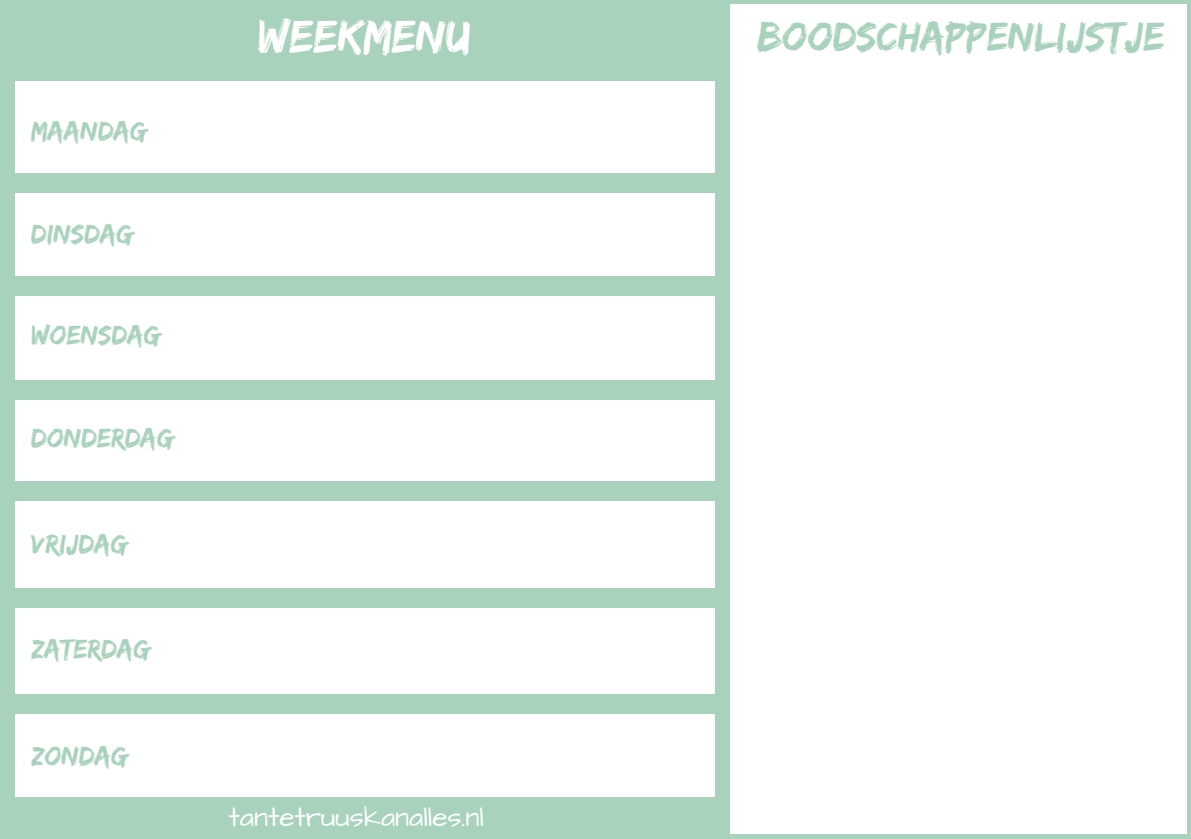
<style>
.page{position:relative;width:1191px;height:839px;background:#fff}
.page>*{position:absolute;margin:0;border:0;box-sizing:border-box;transform-origin:0 0}
.t1{font:48px "Edo";color:#fff}
.t2{font:42px "Edo";color:#a9d2bc}
.t3{font:28px "Edo";color:#a9d2bc}
.t4{font:28px "Architects Daughter";color:#fff}
</style>
<div class="page">
<div style="left:0;top:0;width:1191px;height:838px;background:#a9d2bc"></div>
<div style="left:731px;top:5px;width:456px;height:829px;background:#fff"></div>
<div style="left:15px;top:81px;width:700px;height:715px;background:#fff"></div>
<div style="left:8px;top:173px;width:713px;height:20px;background:#a9d2bc"></div>
<div style="left:13px;top:276px;width:714px;height:20px;background:#a9d2bc"></div>
<div style="left:9px;top:380px;width:713px;height:20px;background:#a9d2bc"></div>
<div style="left:8px;top:481px;width:713px;height:20px;background:#a9d2bc"></div>
<div style="left:9px;top:588px;width:713px;height:20px;background:#a9d2bc"></div>
<div style="left:8px;top:693px;width:713px;height:20px;background:#a9d2bc"></div>
<p class="t3" style="left:31px;top:114px;width:117px">MAANDAG</p>
<p class="t3" style="left:31px;top:218px;width:104px">DINSDAG</p>
<p class="t3" style="left:31px;top:318px;width:131px">WOENSDAG</p>
<p class="t3" style="left:31px;top:422px;width:144px">DONDERDAG</p>
<p class="t3" style="left:31px;top:527px;width:98px">VRIJDAG</p>
<p class="t3" style="left:31px;top:632px;width:121px">ZATERDAG</p>
<p class="t3" style="left:31px;top:739px;width:98px">ZONDAG</p>
<h1 class="t1" style="left:258px;top:9px;width:214px">WEEKMENU</h1>
<p class="t4" style="left:228px;top:798px;width:257px">tantetruuskanalles.nl</p>
<h2 class="t2" style="left:757px;top:12px;width:409px">BOODSCHAPPENLIJSTJE</h2>
</div>
